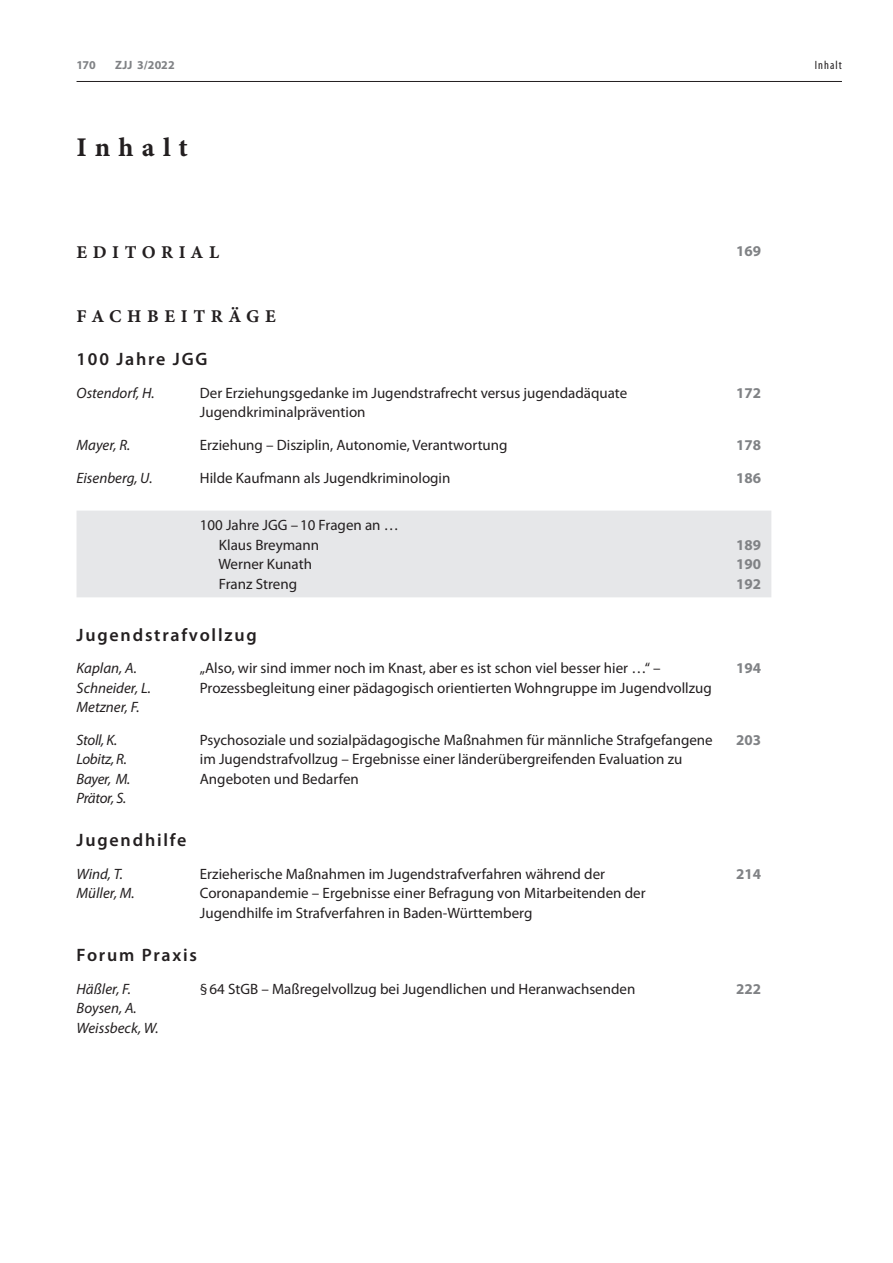
<style>
.page{position:relative;width:893px;height:1263px;background:#fff}
.page>*{position:absolute;margin:0;border:0;box-sizing:border-box;transform-origin:0 0}
.t1{font:27px "Minion Pro Bold Capt";letter-spacing:.305em;color:#231f20}
.t2{font:600 18px "Myriad Pro";letter-spacing:.1em;color:#231f20}
.t3{font:18px "Minion Pro Bold Capt";letter-spacing:.31em;color:#231f20}
.t4{font:15px/19.5px "Myriad Pro";color:#231f20}
.t5{font:italic 15px/19.5px "Myriad Pro";color:#231f20}
.t6{font:italic 15px/19.5px "Myriad Pro";letter-spacing:-.02em;color:#231f20}
.t7{font:700 15px/19.5px "Myriad Pro";color:#808285;text-align:justify}
.t8{font:700 12px "Myriad Pro";letter-spacing:.005em;color:#808285}
.t9{font:condensed 12px "Myriad Pro";letter-spacing:.09em;color:#231f20}
</style>
<div class="page">
<hr style="left:77px;top:81px;width:765px;height:1px;background:#231f20">
<div style="left:77px;top:511px;width:694px;height:86px;background:#e6e7e9"></div>
<p class="t8" style="left:77px;top:57px;width:21px">170</p>
<p class="t8" style="left:115px;top:57px;width:61px">ZJJ 3/2022</p>
<p class="t9" style="left:815px;top:57px;width:29px">Inhalt</p>
<h1 class="t1" style="left:77px;top:128px;width:113px">Inhalt</h1>
<p class="t3" style="left:77px;top:239px;width:144px">EDITORIAL</p>
<p class="t7" style="left:736px;top:240px;width:26px">169</p>
<p class="t3" style="left:77px;top:303px;width:201px">FACHBEITRÄGE</p>
<p class="t2" style="left:77px;top:347px;width:133px">100 Jahre JGG</p>
<p class="t5" style="left:77px;top:382px;width:80px">Ostendorf, H.</p>
<p class="t4" style="left:200px;top:382px;width:429px">Der Erziehungsgedanke im Jugendstrafrecht versus jugendadäquate<br>Jugendkriminalprävention</p>
<p class="t7" style="left:736px;top:382px;width:26px">172</p>
<p class="t5" style="left:77px;top:434px;width:55px">Mayer, R.</p>
<p class="t4" style="left:200px;top:434px;width:309px">Erziehung – Disziplin, Autonomie, Verantwortung</p>
<p class="t7" style="left:736px;top:434px;width:26px">178</p>
<p class="t5" style="left:77px;top:468px;width:78px">Eisenberg, U.</p>
<p class="t4" style="left:200px;top:468px;width:252px">Hilde Kaufmann als Jugendkriminologin</p>
<p class="t7" style="left:736px;top:467px;width:26px">186</p>
<p class="t4" style="left:218px;top:515px;width:182px;text-indent:-19px">100 Jahre JGG – 10 Fragen an …<br>Klaus Breymann<br>Werner Kunath<br>Franz Streng</p>
<p class="t7" style="left:736px;top:534px;width:26px">189<br>190<br>192</p>
<p class="t2" style="left:77px;top:623px;width:182px">Jugendstrafvollzug</p>
<p class="t5" style="left:77px;top:658px;width:76px">Kaplan, A.<br>Schneider, L.<br>Metzner, F.</p>
<p class="t4" style="left:200px;top:658px;width:514px">„Also, wir sind immer noch im Knast, aber es ist schon viel besser hier …“ –<br>Prozessbegleitung einer pädagogisch orientierten Wohngruppe im Jugendvollzug</p>
<p class="t7" style="left:736px;top:658px;width:26px">194</p>
<p class="t6" style="left:77px;top:730px;width:55px">Stoll, K.<br>Lobitz, R.<br>Bayer, M.<br>Prätor, S.</p>
<p class="t4" style="left:200px;top:730px;width:514px">Psychosoziale und sozialpädagogische Maßnahmen für männliche Strafgefangene im Jugendstrafvollzug – Ergebnisse einer länderübergreifenden Evaluation zu<br>Angeboten und Bedarfen</p>
<p class="t7" style="left:736px;top:729px;width:26px">203</p>
<p class="t2" style="left:77px;top:829px;width:112px">Jugendhilfe</p>
<p class="t5" style="left:77px;top:864px;width:60px">Wind, T.<br>Müller, M.</p>
<p class="t4" style="left:200px;top:864px;width:447px">Erzieherische Maßnahmen im Jugendstrafverfahren während der<br>Coronapandemie – Ergebnisse einer Befragung von Mitarbeitenden der<br>Jugendhilfe im Strafverfahren in Baden-Württemberg</p>
<p class="t7" style="left:736px;top:864px;width:26px">214</p>
<p class="t2" style="left:77px;top:944px;width:122px">Forum Praxis</p>
<p class="t5" style="left:77px;top:979px;width:84px">Häßler, F.<br>Boysen, A.<br>Weissbeck, W.</p>
<p class="t4" style="left:200px;top:979px;width:437px">§64 StGB – Maßregelvollzug bei Jugendlichen und Heranwachsenden</p>
<p class="t7" style="left:736px;top:978px;width:26px">222</p>
</div>
